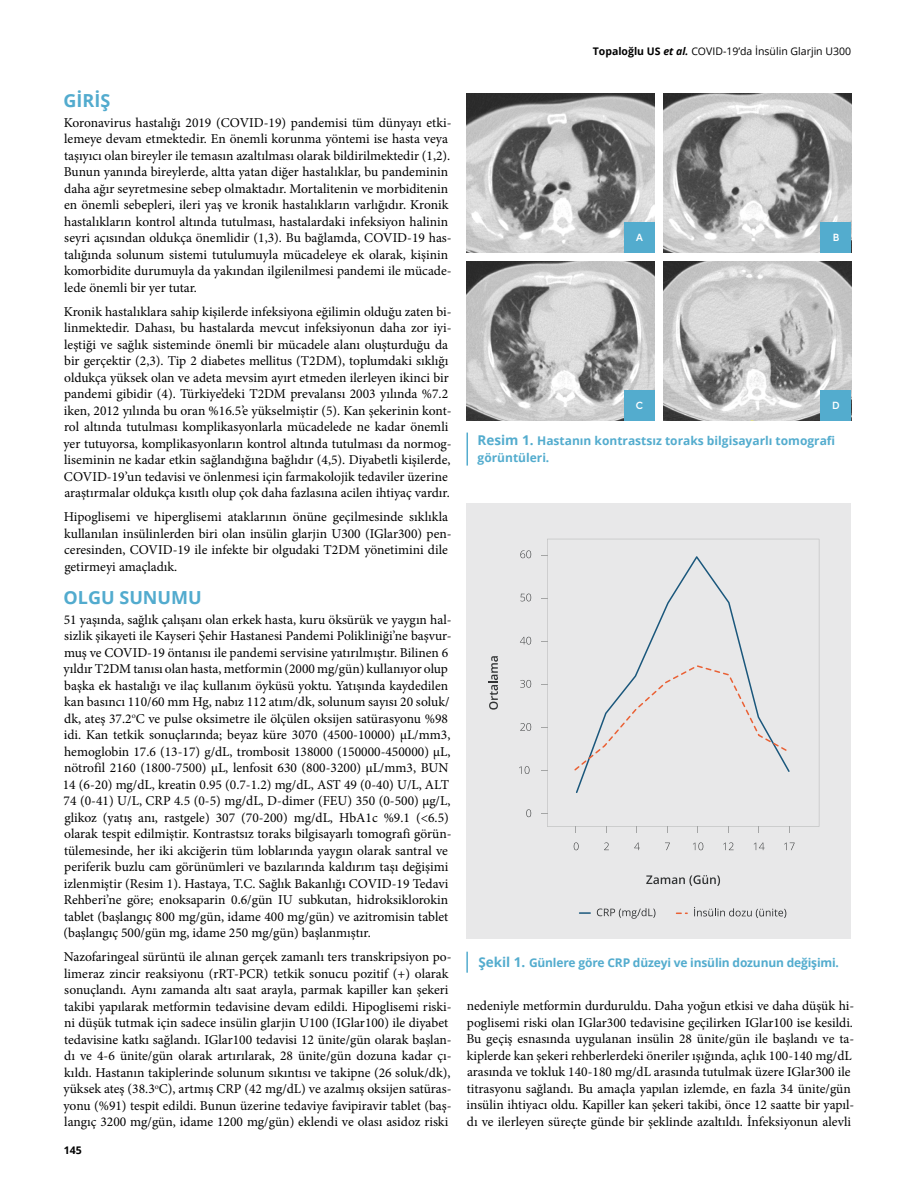
<style>
.page{position:relative;width:915px;height:1191px;background:#fff}
.page>*{position:absolute;margin:0;border:0;box-sizing:border-box;transform-origin:0 0}
.t1{font:700 18px "Open Sans";color:#52abce}
.t2{font:13.5px/16.5px "Minion Pro";color:#000}
.t3{font:700 12px/17.2px "Open Sans";color:#53acce}
.t4{font:10.5px "Open Sans";color:#000}
.t5{font:600 10.5px "Sofia Pro";color:#fff}
.t6{font:700 10.5px "Open Sans";color:#000}
.s1{font-weight:700}
.s2{font-weight:700;font-style:italic}
.s3{font-size:13.5px}
</style>
<div class="page">
<img style="left:466px;top:94px;width:188px;height:159px">
<img style="left:663px;top:94px;width:187px;height:159px">
<img style="left:466px;top:261px;width:188px;height:160px">
<img style="left:663px;top:261px;width:187px;height:160px">
<div style="left:624px;top:223px;width:30px;height:30px;background:#53acce"></div>
<div style="left:820px;top:223px;width:30px;height:30px;background:#53acce"></div>
<div style="left:624px;top:391px;width:30px;height:30px;background:#53acce"></div>
<div style="left:820px;top:391px;width:30px;height:30px;background:#53acce"></div>
<hr style="left:466px;top:432px;width:2px;height:33px;background:#53acce">
<svg style="left:466px;top:951px;width:1px;height:21px"></svg>
<div style="left:466px;top:504px;width:384px;height:435px;background:#e8e8e9"></div>
<svg style="left:526px;top:809px;width:5px;height:8px"></svg>
<svg style="left:573px;top:842px;width:5px;height:8px"></svg>
<svg style="left:520px;top:723px;width:11px;height:8px"></svg>
<svg style="left:665px;top:842px;width:4px;height:8px"></svg>
<svg style="left:634px;top:842px;width:5px;height:8px"></svg>
<svg style="left:519px;top:766px;width:10px;height:8px"></svg>
<svg style="left:604px;top:842px;width:4px;height:8px"></svg>
<svg style="left:520px;top:680px;width:11px;height:7px"></svg>
<svg style="left:693px;top:842px;width:10px;height:8px"></svg>
<svg style="left:723px;top:842px;width:10px;height:8px"></svg>
<svg style="left:520px;top:637px;width:11px;height:7px"></svg>
<svg style="left:753px;top:842px;width:11px;height:8px"></svg>
<svg style="left:520px;top:550px;width:11px;height:8px"></svg>
<svg style="left:520px;top:593px;width:11px;height:8px"></svg>
<svg style="left:784px;top:842px;width:10px;height:8px"></svg>
<svg style="left:488px;top:656px;width:9px;height:53px"></svg>
<svg style="left:646px;top:875px;width:73px;height:11px"></svg>
<svg style="left:547px;top:539px;width:272px;height:287px"></svg>
<svg style="left:575px;top:556px;width:214px;height:237px"></svg>
<svg style="left:574px;top:665px;width:212px;height:105px"></svg>
<svg style="left:596px;top:908px;width:59px;height:10px"></svg>
<svg style="left:675px;top:912px;width:12px;height:2px"></svg>
<svg style="left:694px;top:907px;width:92px;height:11px"></svg>
<h1 class="t1" style="left:63px;top:88px;width:48px">GIRIŞ</h1>
<p class="t2" style="left:64px;top:114px;width:389px">Koronavirus hastalığı 2019 (COVID-19) pandemisi tüm dünyayı etki&shy;lemeye devam etmektedir. En önemli korunma yöntemi ise hasta veya taşıyıcı olan bireyler ile temasın azaltılması olarak bildirilmektedir (1,2).<br>Bunun yanında bireylerde, altta yatan diğer hastalıklar, bu pandeminin daha ağır seyretmesine sebep olmaktadır. Mortalitenin ve morbiditenin en önemli sebepleri, ileri yaş ve kronik hastalıkların varlığıdır. Kronik hastalıkların kontrol altında tutulması, hastalardaki infeksiyon halinin seyri açısından oldukça önemlidir (1,3). Bu bağlamda, COVID-19 has&shy;talığında solunum sistemi tutulumuyla mücadeleye ek olarak, kişinin komorbidite durumuyla da yakından ilgilenilmesi pandemi ile mücade&shy;lede önemli bir yer tutar.</p>
<p class="t2" style="left:63px;top:303px;width:389px">Kronik hastalıklara sahip kişilerde infeksiyona eğilimin olduğu zaten bi&shy;linmektedir. Dahası, bu hastalarda mevcut infeksiyonun daha zor iyi&shy;leştiği ve sağlık sisteminde önemli bir mücadele alanı oluşturduğu da bir gerçektir (2,3). Tip 2 diabetes mellitus (T2DM), toplumdaki sıklığı oldukça yüksek olan ve adeta mevsim ayırt etmeden ilerleyen ikinci bir pandemi gibidir (4). Türkiye’deki T2DM prevalansı 2003 yılında %7.2 iken, 2012 yılında bu oran %16.5’e yükselmiştir (5). Kan şekerinin kont&shy;rol altında tutulması komplikasyonlarla mücadelede ne kadar önemli yer tutuyorsa, komplikasyonların kontrol altında tutulması da normog&shy;liseminin ne kadar etkin sağlandığına bağlıdır (4,5). Diyabetli kişilerde, COVID-19’un tedavisi ve önlenmesi için farmakolojik tedaviler üzerine araştırmalar oldukça kısıtlı olup çok daha fazlasına acilen ihtiyaç vardır.</p>
<p class="t2" style="left:64px;top:509px;width:389px">Hipoglisemi ve hiperglisemi ataklarının önüne geçilmesinde sıklıkla kullanılan insülinlerden biri olan insülin glarjin U300 (IGlar300) pen&shy;ceresinden, COVID-19 ile infekte bir olgudaki T2DM yönetimini dile getirmeyi amaçladık.</p>
<h1 class="t1" style="left:63px;top:585px;width:140px">OLGU SUNUMU</h1>
<p class="t2" style="left:63px;top:611px;width:390px">51 yaşında, sağlık çalışanı olan erkek hasta, kuru öksürük ve yaygın hal&shy;sizlik şikayeti ile Kayseri Şehir Hastanesi Pandemi Polikliniği’ne başvur&shy;muş ve COVID-19 öntanısı ile pandemi servisine yatırılmıştır. Bilinen 6 yıldır T2DM tanısı olan hasta, metformin (2000 mg/gün) kullanıyor olup başka ek hastalığı ve ilaç kullanım öyküsü yoktu. Yatışında kaydedilen kan basıncı 110/60 mm Hg, nabız 112 atım/dk, solunum sayısı 20 soluk/ dk, ateş 37.2<sup>o</sup>C ve pulse oksimetre ile ölçülen oksijen satürasyonu %98 idi. Kan tetkik sonuçlarında; beyaz küre 3070 (4500-10000) µL/mm3, hemoglobin 17.6 (13-17) g/dL, trombosit 138000 (150000-450000) µL, nötrofil 2160 (1800-7500) µL, lenfosit 630 (800-3200) µL/mm3, BUN 14 (6-20) mg/dL, kreatin 0.95 (0.7-1.2) mg/dL, AST 49 (0-40) U/L, ALT 74 (0-41) U/L, CRP 4.5 (0-5) mg/dL, D-dimer (FEU) 350 (0-500) µg/L, glikoz (yatış anı, rastgele) 307 (70-200) mg/dL, HbA1c %9.1 (&lt;6.5) olarak tespit edilmiştir. Kontrastsız toraks bilgisayarlı tomografi görün&shy;tülemesinde, her iki akciğerin tüm loblarında yaygın olarak santral ve periferik buzlu cam görünümleri ve bazılarında kaldırım taşı değişimi izlenmiştir (Resim 1). Hastaya, T.C. Sağlık Bakanlığı COVID-19 Tedavi Rehberi’ne göre; enoksaparin 0.6/gün IU subkutan, hidroksiklorokin tablet (başlangıç 800 mg/gün, idame 400 mg/gün) ve azitromisin tablet (başlangıç 500/gün mg, idame 250 mg/gün) başlanmıştır.</p>
<p class="t2" style="left:63px;top:948px;width:389px">Nazofaringeal sürüntü ile alınan gerçek zamanlı ters transkripsiyon po&shy;limeraz zincir reaksiyonu (rRT-PCR) tetkik sonucu pozitif (+) olarak sonuçlandı. Aynı zamanda altı saat arayla, parmak kapiller kan şekeri takibi yapılarak metformin tedavisine devam edildi. Hipoglisemi riski&shy;ni düşük tutmak için sadece insülin glarjin U100 (IGlar100) ile diyabet tedavisine katkı sağlandı. IGlar100 tedavisi 12 ünite/gün olarak başlan&shy;dı ve 4-6 ünite/gün olarak artırılarak, 28 ünite/gün dozuna kadar çı&shy;kıldı. Hastanın takiplerinde solunum sıkıntısı ve takipne (26 soluk/dk), yüksek ateş (38.3<sup>o</sup>C), artmış CRP (42 mg/dL) ve azalmış oksijen satüras&shy;yonu (%91) tespit edildi. Bunun üzerine tedaviye favipiravir tablet (baş&shy;langıç 3200 mg/gün, idame 1200 mg/gün) eklendi ve olası asidoz riski</p>
<p class="t6" style="left:64px;top:1143px;width:19px">145</p>
<p class="t4" style="left:592px;top:44px;width:260px"><span class="s1">Topaloğlu US</span> <span class="s2">et al.</span> COVID-19’da İnsülin Glarjin U300</p>
<p class="t5" style="left:636px;top:229px;width:8px">A</p>
<p class="t5" style="left:832px;top:229px;width:8px">B</p>
<p class="t5" style="left:635px;top:397px;width:9px">C</p>
<p class="t5" style="left:832px;top:397px;width:9px">D</p>
<p class="t3" style="left:477px;top:432px;width:359px"><span class="s3">Resim 1.</span> Hastanın kontrastsız toraks bilgisayarlı tomografi görüntüleri.</p>
<p class="t3" style="left:478px;top:953px;width:362px"><span class="s3">Şekil 1.</span> Günlere göre CRP düzeyi ve insülin dozunun değişimi.</p>
<p class="t2" style="left:466px;top:998px;width:389px">nedeniyle metformin durduruldu. Daha yoğun etkisi ve daha düşük hi&shy;poglisemi riski olan IGlar300 tedavisine geçilirken IGlar100 ise kesildi.<br>Bu geçiş esnasında uygulanan insülin 28 ünite/gün ile başlandı ve ta&shy;kiplerde kan şekeri rehberlerdeki öneriler ışığında, açlık 100-140 mg/dL arasında ve tokluk 140-180 mg/dL arasında tutulmak üzere IGlar300 ile titrasyonu sağlandı. Bu amaçla yapılan izlemde, en fazla 34 ünite/gün insülin ihtiyacı oldu. Kapiller kan şekeri takibi, önce 12 saatte bir yapıl&shy;dı ve ilerleyen süreçte günde bir şeklinde azaltıldı. İnfeksiyonun alevli</p>
</div>
